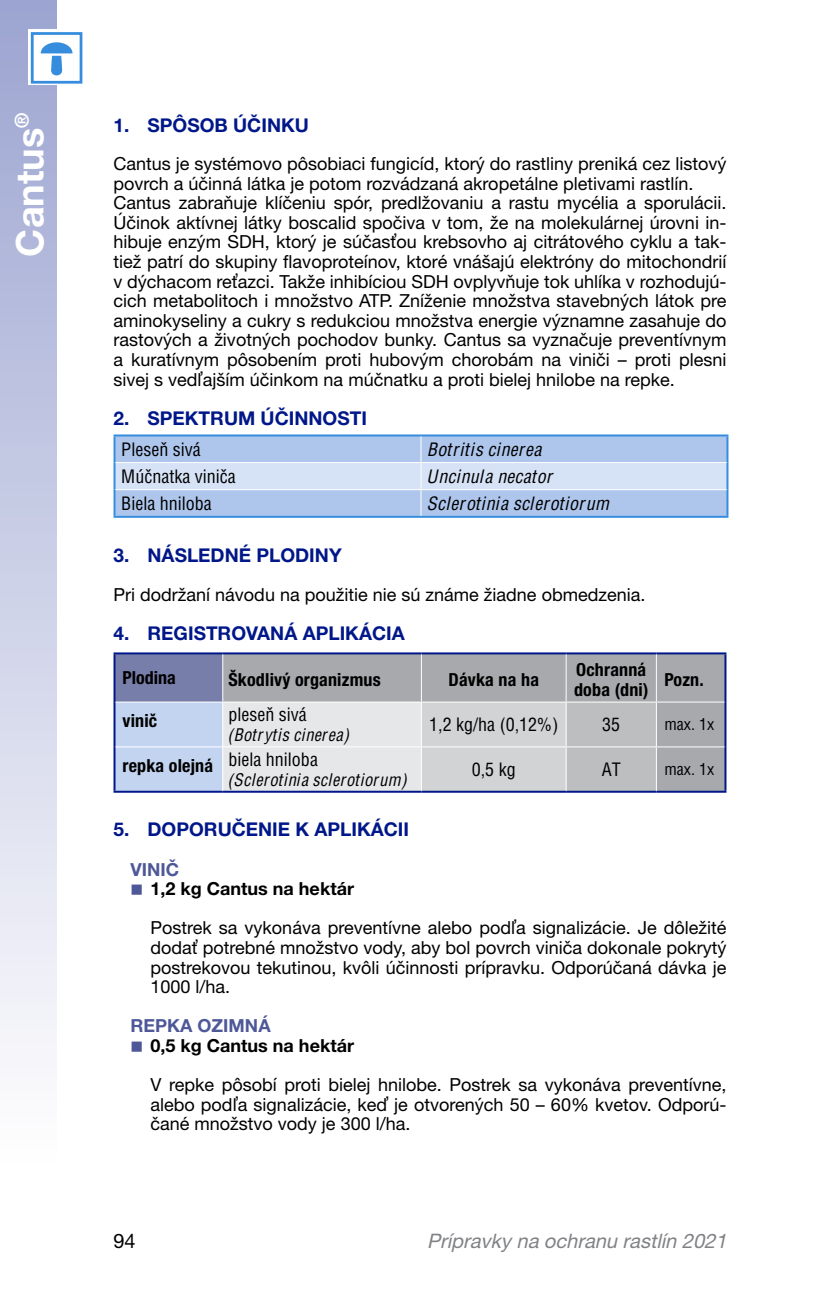
<style>
.page{position:relative;width:840px;height:1304px;background:#fff}
.page>*{position:absolute;margin:0;border:0;box-sizing:border-box;transform-origin:0 0}
.t1{font:700 38px "Helvetica Neue LT Pro";color:#fff}
.t2{font:italic 20px "Helvetica Lucia Neue";color:#808285}
.t3{font:20px "Helvetica Lucia Neue";color:#000}
.t4{font:700 19px "Helvetica Lucia Neue";color:#001789}
.t5{font:18px/19.6px "Helvetica Lucia Neue";color:#000;text-align:justify}
.t6{font:500 condensed 18px "Helvetica Lucia Neue";color:#000}
.t7{font:700 condensed 18px/20px "Helvetica Lucia Neue";letter-spacing:.01em;color:#000}
.t8{font:italic condensed 18px "Helvetica Lucia Neue";color:#000}
.t9{font:700 18px "Helvetica Lucia Neue";color:#000}
.t10{font:700 18px "Helvetica Lucia Neue";color:#4e5899}
.t11{font:italic condensed 17px "Helvetica Lucia Neue";color:#000}
.t12{font:500 condensed 16px "Helvetica Lucia Neue";color:#000}
.s1{font-weight:700}
</style>
<div class="page">
<div style="left:0;top:0;width:57px;height:1196px;background:linear-gradient(to bottom,#9ca4d1,#fff)"></div>
<svg style="left:28px;top:30px;width:55px;height:55px"></svg>
<div style="left:32px;top:34px;width:49px;height:48px;background:#fff"></div>
<div style="left:31px;top:32px;width:51px;height:52px;border:3px solid #368ddd"></div>
<svg style="left:41px;top:42px;width:31px;height:33px"></svg>
<hr style="left:113px;top:434px;width:308px;height:2px;background:#368ddd">
<hr style="left:113px;top:436px;width:2px;height:27px;background:#368ddd">
<hr style="left:421px;top:434px;width:307px;height:2px;background:#368ddd">
<hr style="left:726px;top:436px;width:2px;height:27px;background:#368ddd">
<hr style="left:113px;top:463px;width:2px;height:27px;background:#368ddd">
<hr style="left:726px;top:463px;width:2px;height:27px;background:#368ddd">
<hr style="left:113px;top:490px;width:2px;height:26px;background:#368ddd">
<hr style="left:726px;top:490px;width:2px;height:26px;background:#368ddd">
<hr style="left:113px;top:516px;width:308px;height:2px;background:#368ddd">
<hr style="left:421px;top:516px;width:307px;height:2px;background:#368ddd">
<svg style="left:114px;top:436px;width:613px;height:80px;background:#bbcfef"></svg>
<div style="left:114px;top:653px;width:109px;height:49px;background:#787eaa"></div>
<div style="left:223px;top:654px;width:501px;height:137px;background:#a7a9ac"></div>
<svg style="left:115px;top:703px;width:540px;height:88px;background:#d2d6dd"></svg>
<hr style="left:113px;top:652px;width:110px;height:2px;background:#001789">
<hr style="left:113px;top:654px;width:2px;height:48px;background:#001789">
<hr style="left:223px;top:652px;width:198px;height:2px;background:#001789">
<hr style="left:421px;top:652px;width:145px;height:2px;background:#001789">
<hr style="left:566px;top:652px;width:90px;height:2px;background:#001789">
<hr style="left:656px;top:652px;width:70px;height:2px;background:#001789">
<hr style="left:724px;top:654px;width:2px;height:48px;background:#001789">
<hr style="left:113px;top:702px;width:2px;height:45px;background:#001789">
<hr style="left:724px;top:702px;width:2px;height:45px;background:#001789">
<hr style="left:113px;top:747px;width:2px;height:44px;background:#001789">
<hr style="left:724px;top:747px;width:2px;height:44px;background:#001789">
<hr style="left:113px;top:791px;width:110px;height:2px;background:#001789">
<hr style="left:223px;top:791px;width:198px;height:2px;background:#001789">
<hr style="left:421px;top:791px;width:145px;height:2px;background:#001789">
<hr style="left:566px;top:791px;width:90px;height:2px;background:#001789">
<hr style="left:656px;top:791px;width:70px;height:2px;background:#001789">
<hr style="left:222px;top:654px;width:1px;height:48px;background:#fff">
<hr style="left:420px;top:654px;width:1px;height:48px;background:#fff">
<hr style="left:565px;top:654px;width:1px;height:48px;background:#fff">
<hr style="left:655px;top:654px;width:1px;height:48px;background:#fff">
<hr style="left:223px;top:702px;width:198px;height:1px;background:#fff">
<hr style="left:222px;top:703px;width:1px;height:43px;background:#fff">
<hr style="left:421px;top:702px;width:145px;height:1px;background:#fff">
<hr style="left:420px;top:703px;width:1px;height:43px;background:#fff">
<hr style="left:566px;top:702px;width:90px;height:1px;background:#fff">
<hr style="left:565px;top:703px;width:1px;height:43px;background:#fff">
<hr style="left:656px;top:702px;width:68px;height:1px;background:#fff">
<hr style="left:655px;top:703px;width:1px;height:43px;background:#fff">
<hr style="left:115px;top:746px;width:108px;height:1px;background:#fff">
<hr style="left:223px;top:746px;width:198px;height:1px;background:#fff">
<hr style="left:222px;top:747px;width:1px;height:44px;background:#fff">
<hr style="left:421px;top:746px;width:145px;height:1px;background:#fff">
<hr style="left:420px;top:747px;width:1px;height:44px;background:#fff">
<hr style="left:566px;top:746px;width:90px;height:1px;background:#fff">
<hr style="left:565px;top:747px;width:1px;height:44px;background:#fff">
<hr style="left:656px;top:746px;width:68px;height:1px;background:#fff">
<hr style="left:655px;top:747px;width:1px;height:44px;background:#fff">
<h1 class="t1" style="left:6px;top:257px;width:145px;rotate:-90deg">Cantus®</h1>
<p class="t4" style="left:113px;top:113px;width:197px">1. SPÔSOB ÚČINKU</p>
<p class="t5" style="left:113px;top:153px;width:614px;text-align:left">Cantus je systémovo pôsobiaci fungicíd, ktorý do rastliny preniká cez listový povrch a účinná látka je potom rozvádzaná akropetálne pletivami rastlín.<br>Cantus zabraňuje klíčeniu spór, predlžovaniu a rastu mycélia a sporulácii.<br>Účinok aktívnej látky boscalid spočiva v tom, že na molekulárnej úrovni in&shy;hibuje enzým SDH, ktorý je súčasťou krebsovho aj citrátového cyklu a tak&shy;tiež patrí do skupiny flavoproteínov, ktoré vnášajú elektróny do mitochondrií v dýchacom reťazci. Takže inhibíciou SDH ovplyvňuje tok uhlíka v rozhodujú&shy;cich metabolitoch i množstvo ATP. Zníženie množstva stavebných látok pre aminokyseliny a cukry s redukciou množstva energie významne zasahuje do rastových a životných pochodov bunky. Cantus sa vyznačuje preventívnym a kuratívnym pôsobením proti hubovým chorobám na viniči – proti plesni sivej s vedľajším účinkom na múčnatku a proti bielej hnilobe na repke.</p>
<p class="t4" style="left:113px;top:406px;width:255px">2. SPEKTRUM ÚČINNOSTI</p>
<p class="t6" style="left:121px;top:438px;width:81px">Pleseň sivá</p>
<p class="t8" style="left:427px;top:438px;width:116px">Botritis cinerea</p>
<p class="t6" style="left:121px;top:466px;width:116px">Múčnatka viniča</p>
<p class="t8" style="left:427px;top:466px;width:128px">Uncinula necator</p>
<p class="t6" style="left:121px;top:493px;width:92px">Biela hniloba</p>
<p class="t8" style="left:427px;top:493px;width:184px">Sclerotinia sclerotiorum</p>
<p class="t4" style="left:113px;top:543px;width:229px">3. NÁSLEDNÉ PLODINY</p>
<p class="t5" style="left:113px;top:585px;width:533px">Pri dodržaní návodu na použitie nie sú známe žiadne obmedzenia.</p>
<p class="t4" style="left:113px;top:622px;width:292px">4. REGISTROVANÁ APLIKÁCIA</p>
<p class="t7" style="left:122px;top:667px;width:55px">Plodina</p>
<p class="t7" style="left:228px;top:669px;width:154px">Škodlivý organizmus</p>
<p class="t7" style="left:448px;top:669px;width:92px">Dávka na ha</p>
<p class="t7" style="left:573px;top:659px;width:76px">Ochranná doba (dni)</p>
<p class="t7" style="left:664px;top:669px;width:41px">Pozn.</p>
<p class="t7" style="left:122px;top:710px;width:36px">vinič</p>
<p class="t6" style="left:228px;top:704px;width:80px">pleseň sivá</p>
<p class="t11" style="left:228px;top:725px;width:123px">(Botrytis cinerea)</p>
<p class="t6" style="left:429px;top:714px;width:130px">1,2 kg/ha (0,12%)</p>
<p class="t6" style="left:602px;top:714px;width:19px">35</p>
<p class="t12" style="left:664px;top:715px;width:51px">max. 1x</p>
<p class="t6" style="left:122px;top:749px;width:197px"><span class="s1">repka olejná</span> biela hniloba</p>
<p class="t11" style="left:228px;top:770px;width:181px">(Sclerotinia sclerotiorum)</p>
<p class="t6" style="left:471px;top:759px;width:45px">0,5 kg</p>
<p class="t6" style="left:601px;top:759px;width:21px">AT</p>
<p class="t12" style="left:664px;top:760px;width:51px">max. 1x</p>
<p class="t4" style="left:113px;top:818px;width:297px">5. DOPORUČENIE K APLIKÁCII</p>
<p class="t10" style="left:130px;top:858px;width:50px">VINIČ</p>
<p class="t9" style="left:150px;top:878px;width:205px">1,2 kg Cantus na hektár</p>
<p class="t5" style="left:150px;top:918px;width:577px">Postrek sa vykonáva preventívne alebo podľa signalizácie. Je dôležité dodať potrebné množstvo vody, aby bol povrch viniča dokonale pokrytý postrekovou tekutinou, kvôli účinnosti prípravku. Odporúčaná dávka je 1000 l/ha.</p>
<p class="t10" style="left:130px;top:1015px;width:141px">REPKA OZIMNÁ</p>
<p class="t9" style="left:150px;top:1034px;width:205px">0,5 kg Cantus na hektár</p>
<p class="t5" style="left:150px;top:1075px;width:577px">V repke pôsobí proti bielej hnilobe. Postrek sa vykonáva preventívne, alebo podľa signalizácie, keď je otvorených 50 – 60% kvetov. Odporú&shy;čané množstvo vody je 300 l/ha.</p>
<p class="t3" style="left:113px;top:1229px;width:24px">94</p>
<p class="t2" style="left:427px;top:1229px;width:306px">Prípravky na ochranu rastlín 2021</p>
</div>
